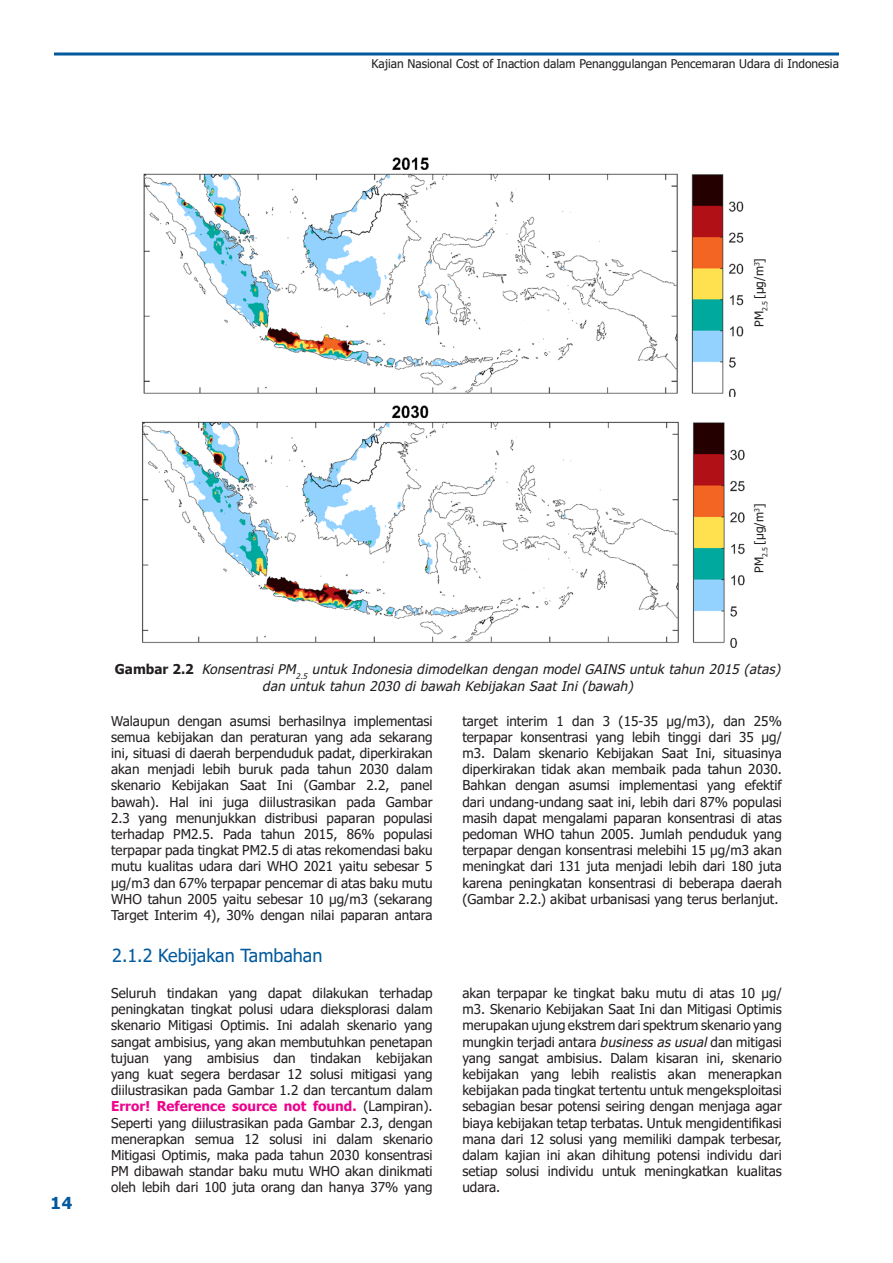
<style>
.page{position:relative;width:893px;height:1263px;background:#fff}
.page>*{position:absolute;margin:0;border:0;box-sizing:border-box;transform-origin:0 0}
.t1{font:18px "Tahoma";color:#00599d}
.t2{font:700 16.5px "Tahoma";color:#00599d}
.t3{font:13.5px/16.2px "Tahoma";color:#231f20;text-align:justify}
.t4{font:italic 13.5px/16.2px "Tahoma Faux";letter-spacing:.02em;color:#231f20;text-align:center}
.t5{font:12px "Tahoma";color:#231f20}
.s1{font-family:"Tahoma";font-weight:700;font-style:normal}
.s2{font-weight:700;color:#ed028c}
.s3{font-family:"Tahoma Faux";font-style:italic}
</style>
<div class="page">
<hr style="left:54px;top:53px;width:785px;height:3px;background:#00599d">
<img style="left:143px;top:157px;width:601px;height:240px">
<img style="left:142px;top:405px;width:603px;height:243px">
<p class="t5" style="left:372px;top:56px;width:469px">Kajian Nasional Cost of Inaction dalam Penanggulangan Pencemaran Udara di Indonesia</p>
<p class="t5" style="left:751px;top:327px;width:70px;rotate:-90deg">PM<sub>2.5</sub> [μg/m<sup>3</sup>]</p>
<p class="t2" style="left:51px;top:1192px;width:23px">14</p>
<p class="t5" style="left:751px;top:572px;width:70px;rotate:-90deg">PM<sub>2.5</sub> [μg/m<sup>3</sup>]</p>
<p class="t4" style="left:115px;top:661px;width:667px"><span class="s1">Gambar 2.2</span> Konsentrasi PM<sub>2.5</sub> untuk Indonesia dimodelkan dengan model GAINS untuk tahun 2015 (atas) dan untuk tahun 2030 di bawah Kebijakan Saat Ini (bawah)</p>
<p class="t3" style="left:111px;top:713px;width:323px">Walaupun dengan asumsi berhasilnya implementasi semua kebijakan dan peraturan yang ada sekarang ini, situasi di daerah berpenduduk padat, diperkirakan akan menjadi lebih buruk pada tahun 2030 dalam skenario Kebijakan Saat Ini (Gambar 2.2, panel bawah). Hal ini juga diilustrasikan pada Gambar 2.3 yang menunjukkan distribusi paparan populasi terhadap PM2.5. Pada tahun 2015, 86% populasi terpapar pada tingkat PM2.5 di atas rekomendasi baku mutu kualitas udara dari WHO 2021 yaitu sebesar 5 µg/m3 dan 67% terpapar pencemar di atas baku mutu WHO tahun 2005 yaitu sebesar 10 µg/m3 (sekarang Target Interim 4), 30% dengan nilai paparan antara</p>
<p class="t1" style="left:112px;top:943px;width:212px">2.1.2 Kebijakan Tambahan</p>
<p class="t3" style="left:111px;top:986px;width:323px">Seluruh tindakan yang dapat dilakukan terhadap peningkatan tingkat polusi udara dieksplorasi dalam skenario Mitigasi Optimis. Ini adalah skenario yang sangat ambisius, yang akan membutuhkan penetapan tujuan yang ambisius dan tindakan kebijakan yang kuat segera berdasar 12 solusi mitigasi yang diilustrasikan pada Gambar 1.2 dan tercantum dalam <span class="s2">Error! Reference source not found.</span> (Lampiran).<br>Seperti yang diilustrasikan pada Gambar 2.3, dengan menerapkan semua 12 solusi ini dalam skenario Mitigasi Optimis, maka pada tahun 2030 konsentrasi PM dibawah standar baku mutu WHO akan dinikmati oleh lebih dari 100 juta orang dan hanya 37% yang</p>
<p class="t3" style="left:462px;top:713px;width:321px">target interim 1 dan 3 (15-35 µg/m3), dan 25% terpapar konsentrasi yang lebih tinggi dari 35 µg/ m3. Dalam skenario Kebijakan Saat Ini, situasinya diperkirakan tidak akan membaik pada tahun 2030.<br>Bahkan dengan asumsi implementasi yang efektif dari undang-undang saat ini, lebih dari 87% populasi masih dapat mengalami paparan konsentrasi di atas pedoman WHO tahun 2005. Jumlah penduduk yang terpapar dengan konsentrasi melebihi 15 µg/m3 akan meningkat dari 131 juta menjadi lebih dari 180 juta karena peningkatan konsentrasi di beberapa daerah (Gambar 2.2.) akibat urbanisasi yang terus berlanjut.</p>
<p class="t3" style="left:462px;top:986px;width:321px">akan terpapar ke tingkat baku mutu di atas 10 µg/ m3. Skenario Kebijakan Saat Ini dan Mitigasi Optimis merupakan ujung ekstrem dari spektrum skenario yang mungkin terjadi antara <span class="s3">business as usual</span> dan mitigasi yang sangat ambisius. Dalam kisaran ini, skenario kebijakan yang lebih realistis akan menerapkan kebijakan pada tingkat tertentu untuk mengeksploitasi sebagian besar potensi seiring dengan menjaga agar biaya kebijakan tetap terbatas. Untuk mengidentifikasi mana dari 12 solusi yang memiliki dampak terbesar, dalam kajian ini akan dihitung potensi individu dari setiap solusi individu untuk meningkatkan kualitas udara.</p>
</div>
